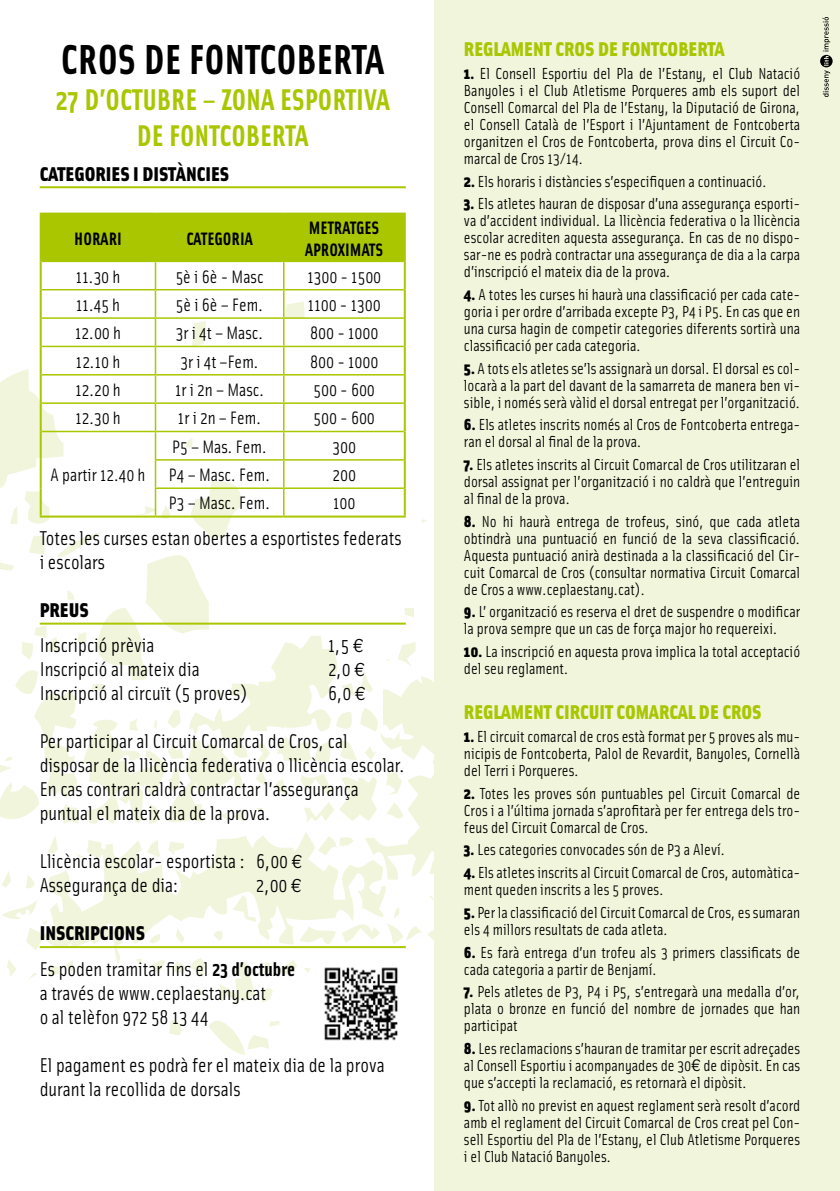
<style>
.page{position:relative;width:840px;height:1191px;background:#fff}
.page>*{position:absolute;margin:0;border:0;box-sizing:border-box;transform-origin:0 0}
.t1{font:700 42px "Solex";color:#000}
.t2{font:700 30px/36px "Solex";color:#aac600;text-align:center}
.t3{font:20px/24px "Solex";color:#000}
.t4{font:900 20px "Solex";color:#aac600}
.t5{font:900 20px "Solex";color:#000}
.t6{font:18px "Solex";color:#000}
.t7{font:700 18px/21.6px "Solex";color:#000}
.t8{font:16px/17px "Solex";color:#000;text-align:justify}
.s1{font-family:"Trade Gothic LT Std";font-size:18px}
.s2{font-weight:900}
.s3{font-weight:700}
.s4{font-family:"Trade Gothic LT Std"}
</style>
<div class="page">
<svg style="left:0;top:302px;width:434px;height:752px"></svg>
<div style="left:434px;top:0;width:405px;height:1191px;background:#f0f5db"></div>
<svg style="left:820px;top:17px;width:12px;height:80px"></svg>
<hr style="left:40px;top:186px;width:365px;height:2px;background:#aac600">
<hr style="left:40px;top:622px;width:365px;height:2px;background:#aac600">
<hr style="left:40px;top:946px;width:365px;height:2px;background:#aac600">
<hr style="left:40px;top:215px;width:2px;height:46px;background:#aac600">
<hr style="left:40px;top:213px;width:115px;height:2px;background:#aac600">
<hr style="left:155px;top:213px;width:128px;height:2px;background:#aac600">
<hr style="left:283px;top:213px;width:122px;height:2px;background:#aac600">
<hr style="left:403px;top:215px;width:2px;height:46px;background:#aac600">
<hr style="left:40px;top:261px;width:2px;height:29px;background:#aac600">
<hr style="left:40px;top:290px;width:2px;height:28px;background:#aac600">
<hr style="left:40px;top:318px;width:2px;height:28px;background:#aac600">
<hr style="left:40px;top:346px;width:2px;height:29px;background:#aac600">
<hr style="left:40px;top:375px;width:2px;height:28px;background:#aac600">
<hr style="left:403px;top:261px;width:2px;height:29px;background:#aac600">
<hr style="left:403px;top:290px;width:2px;height:28px;background:#aac600">
<hr style="left:403px;top:318px;width:2px;height:28px;background:#aac600">
<hr style="left:403px;top:346px;width:2px;height:29px;background:#aac600">
<hr style="left:403px;top:375px;width:2px;height:28px;background:#aac600">
<hr style="left:40px;top:403px;width:2px;height:28px;background:#aac600">
<hr style="left:403px;top:403px;width:2px;height:28px;background:#aac600">
<hr style="left:40px;top:431px;width:2px;height:29px;background:#aac600">
<hr style="left:40px;top:460px;width:2px;height:28px;background:#aac600">
<hr style="left:40px;top:488px;width:2px;height:27px;background:#aac600">
<hr style="left:403px;top:431px;width:2px;height:29px;background:#aac600">
<hr style="left:403px;top:460px;width:2px;height:28px;background:#aac600">
<hr style="left:40px;top:515px;width:115px;height:2px;background:#aac600">
<hr style="left:155px;top:515px;width:128px;height:2px;background:#aac600">
<svg style="left:41px;top:215px;width:363px;height:300px"></svg>
<hr style="left:283px;top:487px;width:120px;height:2px;background:#aac600">
<hr style="left:403px;top:488px;width:2px;height:27px;background:#aac600">
<hr style="left:283px;top:515px;width:122px;height:2px;background:#aac600">
<img style="left:317px;top:959px;width:88px;height:88px">
<h1 class="t1" style="left:61px;top:32px;width:325px">CROS DE FONTCOBERTA</h1>
<h2 class="t2" style="left:56px;top:80px;width:335px">27 D’OCTUBRE – ZONA ESPORTIVA<br>DE FONTCOBERTA</h2>
<p class="t5" style="left:40px;top:160px;width:191px">CATEGORIES I DISTÀNCIES</p>
<p class="t7" style="left:74px;top:227px;width:49px">HORARI</p>
<p class="t7" style="left:186px;top:227px;width:68px">CATEGORIA</p>
<p class="t7" style="left:305px;top:216px;width:80px">METRATGES<br>APROXIMATS</p>
<p class="t6" style="left:76px;top:265px;width:46px">11.30 h</p>
<p class="t6" style="left:176px;top:265px;width:89px">5è i 6è - Masc</p>
<p class="t6" style="left:307px;top:265px;width:75px">1300 - 1500</p>
<p class="t6" style="left:76px;top:293px;width:46px">11.45 h</p>
<p class="t6" style="left:176px;top:293px;width:89px">5è i 6è – Fem.</p>
<p class="t6" style="left:308px;top:293px;width:74px">1100 - 1300</p>
<p class="t6" style="left:75px;top:321px;width:47px">12.00 h</p>
<p class="t6" style="left:176px;top:321px;width:89px">3r i 4t – Masc.</p>
<p class="t6" style="left:310px;top:321px;width:70px">800 - 1000</p>
<p class="t6" style="left:76px;top:350px;width:46px">12.10 h</p>
<p class="t6" style="left:180px;top:350px;width:80px">3r i 4t –Fem.</p>
<p class="t6" style="left:310px;top:350px;width:70px">800 - 1000</p>
<p class="t6" style="left:75px;top:378px;width:47px">12.20 h</p>
<p class="t6" style="left:175px;top:378px;width:91px">1r i 2n – Masc.</p>
<p class="t6" style="left:313px;top:378px;width:63px">500 - 600</p>
<p class="t6" style="left:75px;top:407px;width:47px">12.30 h</p>
<p class="t6" style="left:178px;top:407px;width:85px">1r i 2n – Fem.</p>
<p class="t6" style="left:313px;top:407px;width:63px">500 - 600</p>
<p class="t6" style="left:172px;top:435px;width:96px">P5 – Mas. Fem.</p>
<p class="t6" style="left:332px;top:435px;width:25px">300</p>
<p class="t6" style="left:169px;top:463px;width:103px">P4 – Masc. Fem.</p>
<p class="t6" style="left:332px;top:463px;width:25px">200</p>
<p class="t6" style="left:169px;top:492px;width:103px">P3 – Masc. Fem.</p>
<p class="t6" style="left:333px;top:492px;width:24px">100</p>
<p class="t3" style="left:40px;top:525px;width:363px">Totes les curses estan obertes a esportistes federats i escolars</p>
<p class="t5" style="left:40px;top:596px;width:51px">PREUS</p>
<p class="t3" style="left:40px;top:632px;width:116px">Inscripció prèvia</p>
<p class="t3" style="left:328px;top:632px;width:37px">1,5 <span class="s1">€</span></p>
<p class="t3" style="left:40px;top:656px;width:161px">Inscripció al mateix dia</p>
<p class="t3" style="left:328px;top:656px;width:39px">2,0 <span class="s1">€</span></p>
<p class="t3" style="left:40px;top:680px;width:209px">Inscripció al circuït (5 proves)</p>
<p class="t3" style="left:328px;top:680px;width:39px">6,0 <span class="s1">€</span></p>
<p class="t3" style="left:40px;top:728px;width:366px">Per participar al Circuit Comarcal de Cros, cal disposar de la llicència federativa o llicència escolar.<br>En cas contrari caldrà contractar l’assegurança puntual el mateix dia de la prova.</p>
<p class="t3" style="left:40px;top:848px;width:264px">Llicència escolar- esportista : 6,00 <span class="s1">€<br></span>Assegurança de dia:</p>
<p class="t6" style="left:51px;top:463px;width:96px">A partir 12.40 h</p>
<p class="t3" style="left:256px;top:872px;width:47px">2,00 <span class="s1">€</span></p>
<p class="t3" style="left:40px;top:915px;width:257px;line-height:35.4px"><span class="s2">INSCRIPCIONS<br></span>Es poden tramitar fins el <span class="s3">23 d’octubre</span></p>
<p class="t3" style="left:40px;top:980px;width:228px">a través de www.ceplaestany.cat o al telèfon 972 58 13 44</p>
<p class="t3" style="left:40px;top:1052px;width:346px">El pagament es podrà fer el mateix dia de la prova durant la recollida de dorsals</p>
<p class="t4" style="left:463px;top:35px;width:262px">REGLAMENT CROS DE FONTCOBERTA</p>
<p class="t8" style="left:463px;top:64px;width:337px"><span class="s2">1.</span> El Consell Esportiu del Pla de l’Estany, el Club Natació Banyoles i el Club Atletisme Porqueres amb els suport del Consell Comarcal del Pla de l’Estany, la Diputació de Girona, el Consell Català de l’Esport i l’Ajuntament de Fontcoberta organitzen el Cros de Fontcoberta, prova dins el Circuit Co&shy;marcal de Cros 13/14.</p>
<p class="t8" style="left:463px;top:172px;width:304px"><span class="s2">2.</span> Els horaris i distàncies s’especifiquen a continuació.</p>
<p class="t8" style="left:463px;top:194px;width:337px"><span class="s2">3.</span> Els atletes hauran de disposar d’una assegurança esporti&shy;va d’accident individual. La llicència federativa o la llicència escolar acrediten aquesta assegurança. En cas de no dispo&shy;sar-ne es podrà contractar una assegurança de dia a la carpa d’inscripció el mateix dia de la prova.</p>
<p class="t8" style="left:463px;top:285px;width:337px"><span class="s2">4.</span> A totes les curses hi haurà una classificació per cada cate&shy;goria i per ordre d’arribada excepte P3, P4 i P5. En cas que en una cursa hagin de competir categories diferents sortirà una classificació per cada categoria.</p>
<p class="t8" style="left:463px;top:359px;width:337px;text-align:left"><span class="s2">5.</span> A tots els atletes se’ls assignarà un dorsal. El dorsal es col· locarà a la part del davant de la samarreta de manera ben vi&shy;sible, i només serà vàlid el dorsal entregat per l’organització.</p>
<p class="t8" style="left:463px;top:415px;width:337px"><span class="s2">6.</span> Els atletes inscrits només al Cros de Fontcoberta entrega&shy;ran el dorsal al final de la prova.</p>
<p class="t8" style="left:463px;top:455px;width:337px"><span class="s2">7.</span> Els atletes inscrits al Circuit Comarcal de Cros utilitzaran el dorsal assignat per l’organització i no caldrà que l’entreguin al final de la prova.</p>
<p class="t8" style="left:463px;top:512px;width:337px"><span class="s2">8.</span> No hi haurà entrega de trofeus, sinó, que cada atleta obtindrà una puntuació en funció de la seva classificació.<br>Aquesta puntuació anirà destinada a la classificació del Cir&shy;cuit Comarcal de Cros (consultar normativa Circuit Comarcal de Cros a www.ceplaestany.cat).</p>
<p class="t8" style="left:463px;top:602px;width:337px"><span class="s2">9.</span> L’ organització es reserva el dret de suspendre o modificar la prova sempre que un cas de força major ho requereixi.</p>
<p class="t8" style="left:463px;top:642px;width:337px"><span class="s2">10.</span> La inscripció en aquesta prova implica la total acceptació del seu reglament.</p>
<p class="t4" style="left:463px;top:698px;width:299px">REGLAMENT CIRCUIT COMARCAL DE CROS</p>
<p class="t8" style="left:463px;top:727px;width:337px"><span class="s2">1.</span> El circuit comarcal de cros està format per 5 proves als mu&shy;nicipis de Fontcoberta, Palol de Revardit, Banyoles, Cornellà del Terri i Porqueres.</p>
<p class="t8" style="left:463px;top:784px;width:337px"><span class="s2">2.</span> Totes les proves són puntuables pel Circuit Comarcal de Cros i a l’última jornada s’aprofitarà per fer entrega dels tro&shy;feus del Circuit Comarcal de Cros.</p>
<p class="t8" style="left:463px;top:841px;width:262px"><span class="s2">3.</span> Les categories convocades són de P3 a Aleví.</p>
<p class="t8" style="left:463px;top:863px;width:337px"><span class="s2">4.</span> Els atletes inscrits al Circuit Comarcal de Cros, automàtica&shy;ment queden inscrits a les 5 proves.</p>
<p class="t8" style="left:463px;top:903px;width:337px"><span class="s2">5.</span> Per la classificació del Circuit Comarcal de Cros, es sumaran els 4 millors resultats de cada atleta.</p>
<p class="t8" style="left:463px;top:943px;width:337px"><span class="s2">6.</span> Es farà entrega d’un trofeu als 3 primers classificats de cada categoria a partir de Benjamí.</p>
<p class="t8" style="left:463px;top:982px;width:337px"><span class="s2">7.</span> Pels atletes de P3, P4 i P5, s’entregarà una medalla d’or, plata o bronze en funció del nombre de jornades que han participat</p>
<p class="t8" style="left:463px;top:1039px;width:337px"><span class="s2">8.</span> Les reclamacions s’hauran de tramitar per escrit adreçades al Consell Esportiu i acompanyades de 30<span class="s4">€</span> de dipòsit. En cas que s’accepti la reclamació, es retornarà el dipòsit.</p>
<p class="t8" style="left:463px;top:1096px;width:337px"><span class="s2">9.</span> Tot allò no previst en aquest reglament serà resolt d’acord amb el reglament del Circuit Comarcal de Cros creat pel Con&shy;sell Esportiu del Pla de l’Estany, el Club Atletisme Porqueres i el Club Natació Banyoles.</p>
</div>
